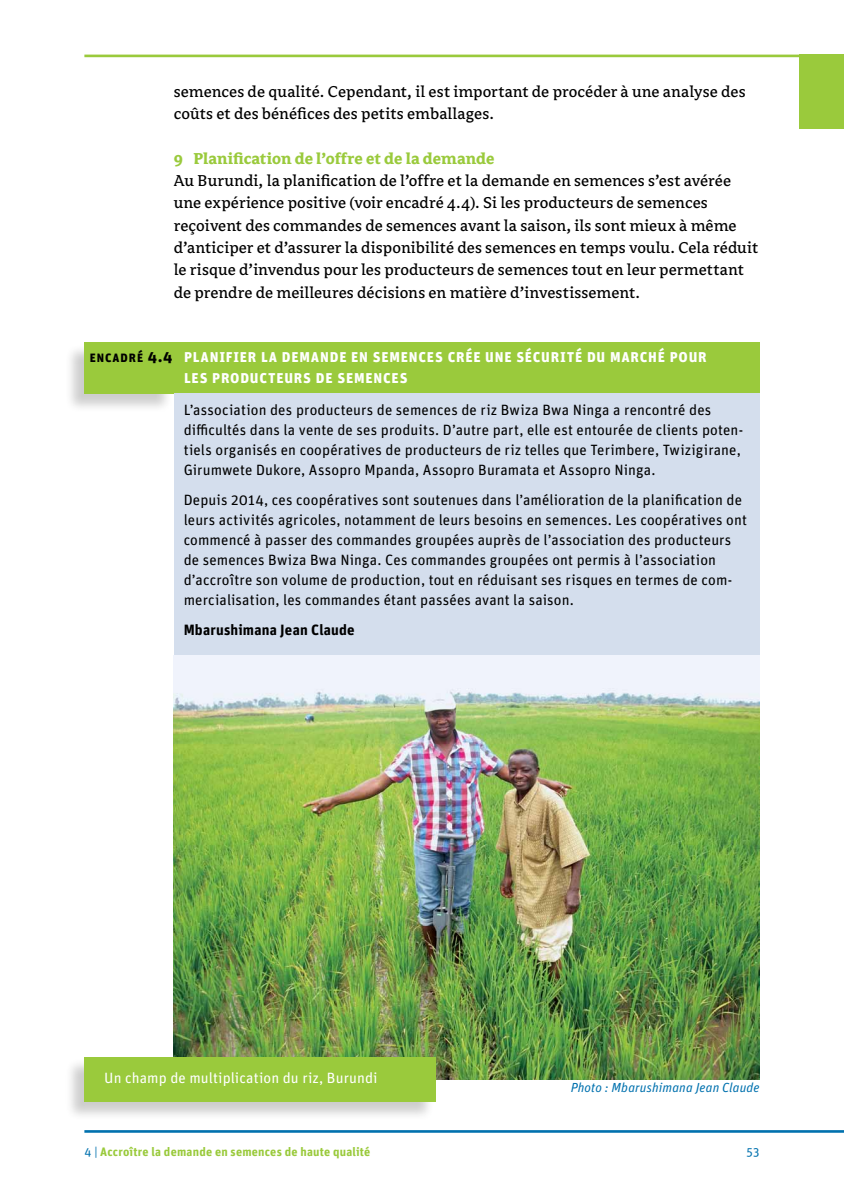
<style>
.page{position:relative;width:844px;height:1191px;background:#fff}
.page>*{position:absolute;margin:0;border:0;box-sizing:border-box;transform-origin:0 0}
.t1{font:17.5px/22.4px "Avance";letter-spacing:.005em;color:#000}
.t2{font:17.5px/21px "Unit Bold SC";letter-spacing:.005em;color:#fff}
.t3{font:700 17.5px "Avance";color:#9aca3c}
.t4{font:14.88px/19.9px "Unit";letter-spacing:.01em;color:#000}
.t5{font:14.88px "Unit";letter-spacing:.005em;color:#fff}
.t6{font:700 14.88px "Unit";letter-spacing:.01em;color:#000}
.t7{font:14.88px "Unit Bold SC";letter-spacing:.02em;color:#000}
.t8{font:italic 13.12px "Unit";letter-spacing:.01em;color:#0071ae}
.t9{font:700 12.25px "Unit";letter-spacing:.02em;color:#9aca3c}
.t10{font:12.25px "Unit";color:#0071ae}
.s1{font-size:17.5px}
.s2{font-weight:400;color:#0071ae}
.s3{font-family:"Unit Regular SC";font-weight:400;color:#0071ae}
</style>
<div class="page">
<div style="left:799px;top:55px;width:44px;height:74px;background:#9aca3c"></div>
<hr style="left:84px;top:55px;width:759px;height:2px;background:#9aca3c">
<hr style="left:84px;top:1130px;width:759px;height:2px;background:#0071ae">
<div style="left:174px;top:342px;width:585px;height:51px;background:#9aca3c"></div>
<div style="left:174px;top:393px;width:585px;height:271px;background:#d4deed"></div>
<img style="left:174px;top:655px;width:585px;height:424px">
<div style="left:64px;top:1058px;width:371px;height:63px;background:#000;opacity:.2"></div>
<div style="left:84px;top:1057px;width:351px;height:44px;background:#9aca3c"></div>
<div style="left:64px;top:343px;width:109px;height:70px;background:#000;opacity:.2"></div>
<div style="left:84px;top:342px;width:90px;height:51px;background:#9aca3c"></div>
<p class="t1" style="left:174px;top:81px;width:573px">semences de qualité. Cependant, il est important de procéder à une analyse des coûts et des bénéfices des petits emballages.</p>
<p class="t3" style="left:174px;top:149px;width:322px">9 Planification de l’offre et de la demande</p>
<p class="t1" style="left:174px;top:170px;width:585px">Au Burundi, la planification de l’offre et la demande en semences s’est avérée une expérience positive (voir encadré 4.4). Si les producteurs de semences reçoivent des commandes de semences avant la saison, ils sont mieux à même d’anticiper et d’assurer la disponibilité des semences en temps voulu. Cela réduit le risque d’invendus pour les producteurs de semences tout en leur permettant de prendre de meilleures décisions en matière d’investissement.</p>
<p class="t7" style="left:89px;top:348px;width:85px">encadré <span class="s1">4.4</span></p>
<p class="t2" style="left:184px;top:345px;width:525px">planifier la demande en semences crée une sécurité du marché pour les producteurs de semences</p>
<p class="t4" style="left:184px;top:400px;width:561px">L’association des producteurs de semences de riz Bwiza Bwa Ninga a rencontré des difficultés dans la vente de ses produits. D’autre part, elle est entourée de clients poten&shy;tiels organisés en coopératives de producteurs de riz telles que Terimbere, Twizigirane, Girumwete Dukore, Assopro Mpanda, Assopro Buramata et Assopro Ninga.</p>
<p class="t4" style="left:184px;top:489px;width:564px">Depuis 2014, ces coopératives sont soutenues dans l’amélioration de la planification de leurs activités agricoles, notamment de leurs besoins en semences. Les coopératives ont commencé à passer des commandes groupées auprès de l’association des producteurs de semences Bwiza Bwa Ninga. Ces commandes groupées ont permis à l’association d’accroître son volume de production, tout en réduisant ses risques en termes de com&shy;mercialisation, les commandes étant passées avant la saison.</p>
<p class="t6" style="left:184px;top:620px;width:172px">Mbarushimana Jean Claude</p>
<p class="t5" style="left:104px;top:1069px;width:275px">Un champ de multiplication du riz, Burundi</p>
<p class="t8" style="left:570px;top:1079px;width:190px">Photo : Mbarushimana Jean Claude</p>
<p class="t9" style="left:84px;top:1144px;width:287px"><span class="s2">4</span> <span class="s3">|</span> Accroître la demande en semences de haute qualité</p>
<p class="t10" style="left:746px;top:1144px;width:14px">53</p>
</div>
